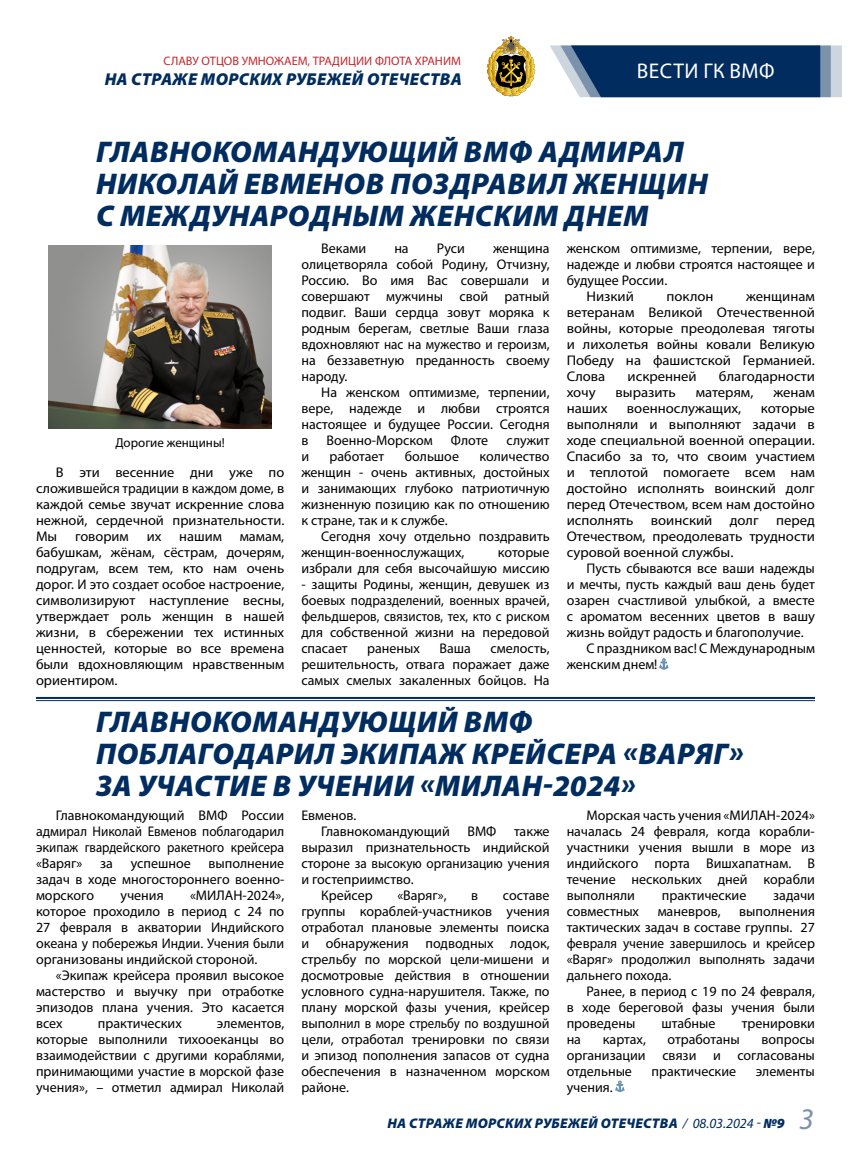
<style>
.page{position:relative;width:851px;height:1163px;background:#fff}
.page>*{position:absolute;margin:0;border:0;box-sizing:border-box;transform-origin:0 0}
.t1{font:italic 900 30px/32px "Myriad Pro";letter-spacing:.02em;color:#002c5f}
.t2{font:21.3px "Myriad Pro";letter-spacing:.02em;color:#fff}
.t3{font:italic 900 17.2px "Myriad Pro";letter-spacing:.02em;color:#002c5f}
.t4{font:14px/16px "Myriad Pro";color:#000;text-align:justify}
.t5{font:14px/16px "Myriad Pro";color:#000;text-align:justify;scale:1.05 1}
.t6{font:italic 900 14px "Myriad Pro";letter-spacing:.02em;color:#002c5f}
.t7{font:14px "Myriad Pro";color:#000;scale:1.04 1}
.t8{font:13px "Myriad Pro";color:#000}
.t9{font:12.3px "Myriad Pro";color:#c3272d}
.s1{font-weight:400}
.s2{font-weight:400;font-size:30px}
</style>
<div class="page">
<svg style="left:487px;top:36px;width:48px;height:61px"></svg>
<svg style="left:550px;top:45px;width:291px;height:52px;background:#264b76"></svg>
<svg style="left:615px;top:1080px;width:9px;height:11px"></svg>
<img style="left:48px;top:245px;width:224px;height:183px">
<hr style="left:36px;top:696px;width:778px;height:2px;background:#002c5f">
<hr style="left:36px;top:700px;width:778px;height:1px;background:#002c5f">
<svg style="left:659px;top:658px;width:9px;height:11px"></svg>
<p class="t9" style="left:163px;top:53px;width:299px">СЛАВУ ОТЦОВ УМНОЖАЕМ, ТРАДИЦИИ ФЛОТА ХРАНИМ</p>
<p class="t3" style="left:105px;top:70px;width:358px">НА СТРАЖЕ МОРСКИХ РУБЕЖЕЙ ОТЕЧЕСТВА</p>
<h2 class="t2" style="left:637px;top:58px;width:139px">ВЕСТИ ГК ВМФ</h2>
<h1 class="t1" style="left:96px;top:136px;width:613px">ГЛАВНОКОМАНДУЮЩИЙ ВМФ АДМИРАЛ<br>НИКОЛАЙ ЕВМЕНОВ ПОЗДРАВИЛ ЖЕНЩИН<br>С МЕЖДУНАРОДНЫМ ЖЕНСКИМ ДНЕМ</h1>
<p class="t8" style="left:115px;top:435px;width:111px">Дорогие женщины!</p>
<p class="t4" style="left:36px;top:464px;width:250px;text-indent:20px">В эти весенние дни уже по сложившейся традиции в каждом доме, в каждой семье звучат искренние слова нежной, сердечной признательности.<br>Мы</p>
<p class="t4" style="left:36px;top:528px;width:250px;text-indent:204px">мамам, бабушкам, жёнам, сёстрам, дочерям, подругам, всем тем, кто нам очень дорог. И это создает особое настроение, символизируют наступление весны, утверждает роль женщин в нашей жизни, в сбережении тех истинных ценностей, которые во все времена были вдохновляющим нравственным ориентиром.</p>
<p class="t4" style="left:75px;top:528px;width:55px">говорим</p>
<p class="t4" style="left:147px;top:528px;width:16px">их</p>
<p class="t4" style="left:179px;top:528px;width:44px">нашим</p>
<p class="t4" style="left:321px;top:240px;width:46px">Веками</p>
<p class="t4" style="left:394px;top:240px;width:16px">на</p>
<p class="t4" style="left:437px;top:240px;width:29px">Руси</p>
<p class="t4" style="left:301px;top:240px;width:250px;text-indent:192px">женщина олицетворяла собой Родину, Отчизну, Россию. Во имя Вас совершали и совершают мужчины свой ратный подвиг. Ваши сердца зовут моряка к родным берегам, светлые Ваши глаза вдохновляют нас на мужество и героизм, на беззаветную преданность своему народу.</p>
<p class="t4" style="left:301px;top:384px;width:250px;text-indent:20px">На женском оптимизме, терпении, вере, надежде и любви строятся настоящее и будущее России. Сегодня в</p>
<p class="t4" style="left:326px;top:432px;width:108px">Военно-Морском</p>
<p class="t4" style="left:451px;top:432px;width:39px">Флоте</p>
<p class="t4" style="left:506px;top:432px;width:45px">служит</p>
<p class="t4" style="left:301px;top:448px;width:9px">и</p>
<p class="t4" style="left:329px;top:448px;width:56px">работает</p>
<p class="t4" style="left:404px;top:448px;width:56px">большое</p>
<p class="t4" style="left:301px;top:448px;width:250px;text-indent:178px">количество женщин - очень активных, достойных и занимающих глубоко патриотичную жизненную позицию как по отношению к стране, так и к службе.</p>
<p class="t4" style="left:301px;top:528px;width:250px;text-indent:20px">Сегодня хочу отдельно поздравить женщин-военнослужащих,</p>
<p class="t4" style="left:301px;top:544px;width:250px;text-align:right">которые<br>избрали для себя высочайшую миссию</p>
<p class="t4" style="left:301px;top:576px;width:250px">- защиты Родины, женщин, девушек из боевых подразделений, военных врачей, фельдшеров, связистов, тех, кто с риском для собственной жизни на передовой спасает</p>
<p class="t4" style="left:367px;top:640px;width:54px">раненых</p>
<p class="t4" style="left:439px;top:640px;width:33px">Ваша</p>
<p class="t4" style="left:301px;top:640px;width:250px;text-indent:189px">смелость, решительность, отвага поражает даже самых смелых закаленных бойцов. На</p>
<p class="t4" style="left:566px;top:240px;width:250px">женском оптимизме, терпении, вере,</p>
<p class="t4" style="left:566px;top:256px;width:250px">надежде и любви строятся настоящее и</p>
<p class="t4" style="left:566px;top:272px;width:102px">будущее России.</p>
<p class="t5" style="left:586px;top:288px;width:47px">Низкий</p>
<p class="t5" style="left:666px;top:288px;width:46px">поклон</p>
<p class="t5" style="left:566px;top:288px;width:238px;text-indent:179px">женщинам ветеранам Великой Отечественной войны, которые преодолевая тяготы и лихолетья войны ковали Великую Победу на фашистской Германией.<br>Слова</p>
<p class="t5" style="left:627px;top:368px;width:67px">искренней</p>
<p class="t5" style="left:718px;top:368px;width:93px">благодарности</p>
<p class="t5" style="left:566px;top:384px;width:29px">хочу</p>
<p class="t5" style="left:615px;top:384px;width:59px">выразить</p>
<p class="t5" style="left:695px;top:384px;width:56px">матерям,</p>
<p class="t5" style="left:773px;top:384px;width:41px">женам</p>
<p class="t5" style="left:566px;top:400px;width:40px">наших</p>
<p class="t5" style="left:627px;top:400px;width:110px">военнослужащих,</p>
<p class="t5" style="left:566px;top:400px;width:238px;text-indent:194px">которые выполняли и выполняют задачи в ходе специальной военной операции.<br>Спасибо за то, что своим участием и теплотой помогаете всем нам достойно исполнять воинский долг перед Отечеством, всем нам достойно исполнять воинский долг перед Отечеством, преодолевать трудности суровой военной службы.</p>
<p class="t4" style="left:586px;top:560px;width:230px">Пусть сбываются все ваши надежды</p>
<p class="t4" style="left:566px;top:576px;width:250px">и мечты, пусть каждый ваш день будет</p>
<p class="t4" style="left:566px;top:592px;width:250px">озарен счастливой улыбкой, а вместе</p>
<p class="t4" style="left:566px;top:608px;width:250px">с ароматом весенних цветов в вашу</p>
<p class="t7" style="left:566px;top:623px;width:229px">жизнь войдут радость и благополучие.</p>
<p class="t4" style="left:586px;top:640px;width:230px">С праздником вас! С Международным</p>
<p class="t4" style="left:566px;top:656px;width:92px">женским днем!</p>
<h1 class="t1" style="left:96px;top:706px;width:648px">ГЛАВНОКОМАНДУЮЩИЙ ВМФ<br>ПОБЛАГОДАРИЛ ЭКИПАЖ КРЕЙСЕРА «ВАРЯГ»<br>ЗА УЧАСТИЕ В УЧЕНИИ «МИЛАН-2024»</h1>
<p class="t4" style="left:36px;top:806px;width:250px;text-indent:20px">Главнокомандующий ВМФ России адмирал Николай Евменов поблагодарил экипаж гвардейского ракетного крейсера «Варяг»</p>
<p class="t4" style="left:36px;top:854px;width:250px;text-indent:172px">выполнение задач в ходе многостороннего военно&shy;морского</p>
<p class="t4" style="left:100px;top:854px;width:14px">за</p>
<p class="t4" style="left:131px;top:854px;width:62px">успешное</p>
<p class="t4" style="left:36px;top:886px;width:250px;text-indent:154px">«МИЛАН-2024», которое проходило в период с 24 по 27 февраля в акватории Индийского океана у побережья Индии. Учения были организованы индийской стороной.</p>
<p class="t4" style="left:36px;top:966px;width:250px;text-indent:20px">«Экипаж крейсера проявил высокое мастерство и выучку при отработке эпизодов плана учения. Это касается всех</p>
<p class="t4" style="left:120px;top:886px;width:45px">учения</p>
<p class="t4" style="left:36px;top:1014px;width:250px;text-indent:181px">элементов, которые выполнили тихооеканцы во взаимодействии с другими кораблями, принимающими участие в морской фазе учения», – отметил адмирал Николай</p>
<p class="t4" style="left:98px;top:1014px;width:85px">практических</p>
<p class="t4" style="left:321px;top:806px;width:130px;text-indent:-20px">Евменов.<br>Главнокомандующий</p>
<p class="t4" style="left:467px;top:822px;width:30px">ВМФ</p>
<p class="t4" style="left:514px;top:822px;width:37px">также</p>
<p class="t4" style="left:301px;top:838px;width:250px">выразил признательность индийской</p>
<p class="t4" style="left:301px;top:854px;width:250px">стороне за высокую организацию учения</p>
<p class="t4" style="left:301px;top:870px;width:114px">и гостеприимство.</p>
<p class="t4" style="left:321px;top:886px;width:53px">Крейсер</p>
<p class="t4" style="left:397px;top:886px;width:51px">«Варяг»,</p>
<p class="t4" style="left:471px;top:886px;width:8px">в</p>
<p class="t4" style="left:301px;top:886px;width:250px;text-indent:201px">составе группы кораблей-участников учения отработал плановые элементы поиска и обнаружения подводных лодок, стрельбу по морской цели-мишени и досмотровые действия в отношении условного судна-нарушителя. Также, по плану морской фазы учения, крейсер выполнил в море стрельбу по воздушной цели, отработал тренировки по связи и эпизод пополнения запасов от судна обеспечения в назначенном морском районе.</p>
<p class="t4" style="left:566px;top:806px;width:250px;text-indent:20px">Морская часть учения «МИЛАН-2024» началась 24 февраля, когда корабли&shy;участники учения вышли в море из индийского порта Вишхапатнам. В течение нескольких дней корабли выполняли</p>
<p class="t4" style="left:661px;top:886px;width:86px">практические</p>
<p class="t4" style="left:773px;top:886px;width:43px">задачи</p>
<p class="t4" style="left:566px;top:902px;width:250px;text-indent:172px">выполнения тактических задач в составе группы. 27 февраля учение завершилось и крейсер «Варяг» продолжил выполнять задачи дальнего похода.</p>
<p class="t4" style="left:566px;top:982px;width:250px;text-indent:20px">Ранее, в период с 19 по 24 февраля, в ходе береговой фазы учения были проведены</p>
<p class="t4" style="left:566px;top:902px;width:74px">совместных</p>
<p class="t4" style="left:657px;top:902px;width:64px">маневров,</p>
<p class="t4" style="left:661px;top:1014px;width:55px">штабные</p>
<p class="t4" style="left:741px;top:1014px;width:75px">тренировки</p>
<p class="t4" style="left:566px;top:1030px;width:16px">на</p>
<p class="t4" style="left:602px;top:1030px;width:45px">картах,</p>
<p class="t4" style="left:667px;top:1030px;width:74px">отработаны</p>
<p class="t4" style="left:566px;top:1030px;width:250px;text-indent:195px">вопросы организации связи и согласованы отдельные</p>
<p class="t4" style="left:651px;top:1062px;width:86px">практические</p>
<p class="t4" style="left:755px;top:1062px;width:61px">элементы</p>
<p class="t4" style="left:566px;top:1078px;width:48px">учения.</p>
<p class="t6" style="left:387px;top:1114px;width:427px">НА СТРАЖЕ МОРСКИХ РУБЕЖЕЙ ОТЕЧЕСТВА <span class="s1">/ 08.03.2024 -</span> №9 <span class="s2">3</span></p>
</div>
